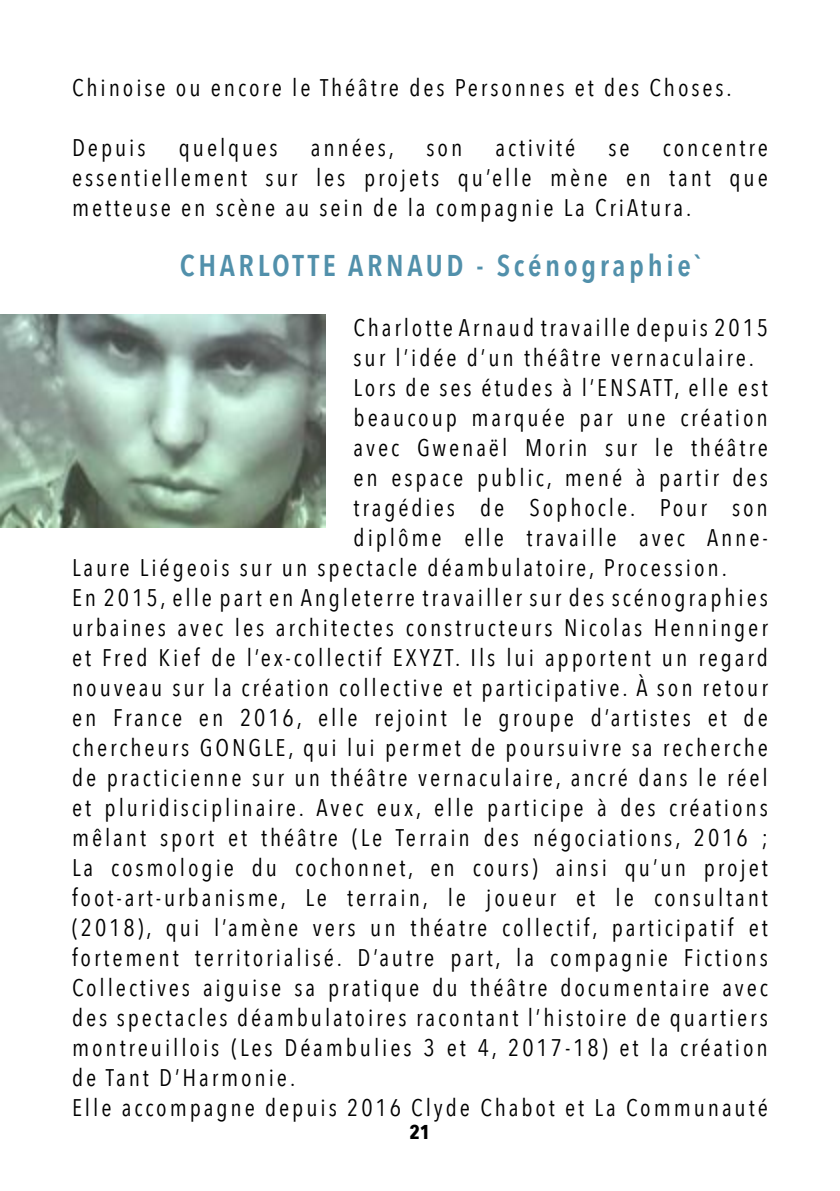
<style>
.page{position:relative;width:840px;height:1191px;background:#fff}
.page>*{position:absolute;margin:0;border:0;box-sizing:border-box;transform-origin:0 0}
.t1{font:600 30px "Avenir Next Condensed";letter-spacing:.12em;color:#5190ab}
.t2{font:24px/30px "Avenir Next Condensed";letter-spacing:.12em;color:#000;text-align:justify}
.t3{font:700 20px "Avenir Next Condensed";color:#000}
</style>
<div class="page">
<img style="left:0;top:315px;width:325px;height:212px">
<p class="t2" style="left:72px;top:71px;width:661px">Chinoise ou encore le Théâtre des Personnes et des Choses.</p>
<p class="t2" style="left:72px;top:131px;width:75px">Depuis</p>
<p class="t2" style="left:179px;top:131px;width:100px">quelques</p>
<p class="t2" style="left:311px;top:131px;width:85px">années,</p>
<p class="t2" style="left:426px;top:131px;width:37px">son</p>
<p class="t2" style="left:495px;top:131px;width:81px">activité</p>
<p class="t2" style="left:608px;top:131px;width:23px">se</p>
<p class="t2" style="left:72px;top:131px;width:697px;text-indent:590px">concentre essentiellement sur les projets qu’elle mène en tant que metteuse en scène au sein de la compagnie La CriAtura.</p>
<p class="t1" style="left:180px;top:240px;width:523px">CHARLOTTE ARNAUD - Scénographie`</p>
<p class="t2" style="left:353px;top:311px;width:416px">Charlotte Arnaud travaille depuis 2015</p>
<p class="t2" style="left:353px;top:341px;width:401px">sur l’idée d’un théâtre vernaculaire.</p>
<p class="t2" style="left:353px;top:371px;width:415px">Lors de ses études à l’ENSATT, elle est</p>
<p class="t2" style="left:353px;top:401px;width:415px">beaucoup marquée par une création</p>
<p class="t2" style="left:353px;top:431px;width:415px">avec Gwenaël Morin sur le théâtre</p>
<p class="t2" style="left:353px;top:461px;width:415px">en espace public, mené à partir des</p>
<p class="t2" style="left:353px;top:491px;width:415px">tragédies de Sophocle. Pour son</p>
<p class="t2" style="left:353px;top:521px;width:415px">diplôme elle travaille avec Anne-</p>
<p class="t2" style="left:72px;top:551px;width:656px">Laure Liégeois sur un spectacle déambulatoire, Procession.</p>
<p class="t2" style="left:72px;top:581px;width:697px">En 2015, elle part en Angleterre travailler sur des scénographies</p>
<p class="t2" style="left:72px;top:611px;width:697px">urbaines avec les architectes constructeurs Nicolas Henninger</p>
<p class="t2" style="left:72px;top:641px;width:697px">et Fred Kief de l’ex-collectif EXYZT. Ils lui apportent un regard</p>
<p class="t2" style="left:72px;top:671px;width:697px">nouveau sur la création collective et participative. À son retour</p>
<p class="t2" style="left:72px;top:701px;width:696px">en France en 2016, elle rejoint le groupe d’artistes et de</p>
<p class="t2" style="left:72px;top:731px;width:697px">chercheurs GONGLE, qui lui permet de poursuivre sa recherche</p>
<p class="t2" style="left:72px;top:761px;width:697px">de practicienne sur un théâtre vernaculaire, ancré dans le réel</p>
<p class="t2" style="left:72px;top:791px;width:697px">et pluridisciplinaire. Avec eux, elle participe à des créations</p>
<p class="t2" style="left:72px;top:821px;width:697px">mêlant sport et théâtre (Le Terrain des négociations, 2016 ;</p>
<p class="t2" style="left:72px;top:851px;width:697px">La cosmologie du cochonnet, en cours) ainsi qu’un projet</p>
<p class="t2" style="left:72px;top:881px;width:697px">foot-art-urbanisme, Le terrain, le joueur et le consultant</p>
<p class="t2" style="left:72px;top:911px;width:697px">(2018), qui l’amène vers un théatre collectif, participatif et</p>
<p class="t2" style="left:72px;top:941px;width:697px">fortement territorialisé. D’autre part, la compagnie Fictions</p>
<p class="t2" style="left:72px;top:971px;width:697px">Collectives aiguise sa pratique du théâtre documentaire avec</p>
<p class="t2" style="left:72px;top:1001px;width:697px">des spectacles déambulatoires racontant l’histoire de quartiers</p>
<p class="t2" style="left:72px;top:1031px;width:697px">montreuillois (Les Déambulies 3 et 4, 2017-18) et la création</p>
<p class="t2" style="left:72px;top:1061px;width:224px">de Tant D’Harmonie.</p>
<p class="t2" style="left:72px;top:1091px;width:697px">Elle accompagne depuis 2016 Clyde Chabot et La Communauté</p>
<p class="t3" style="left:409px;top:1119px;width:22px">21</p>
</div>
